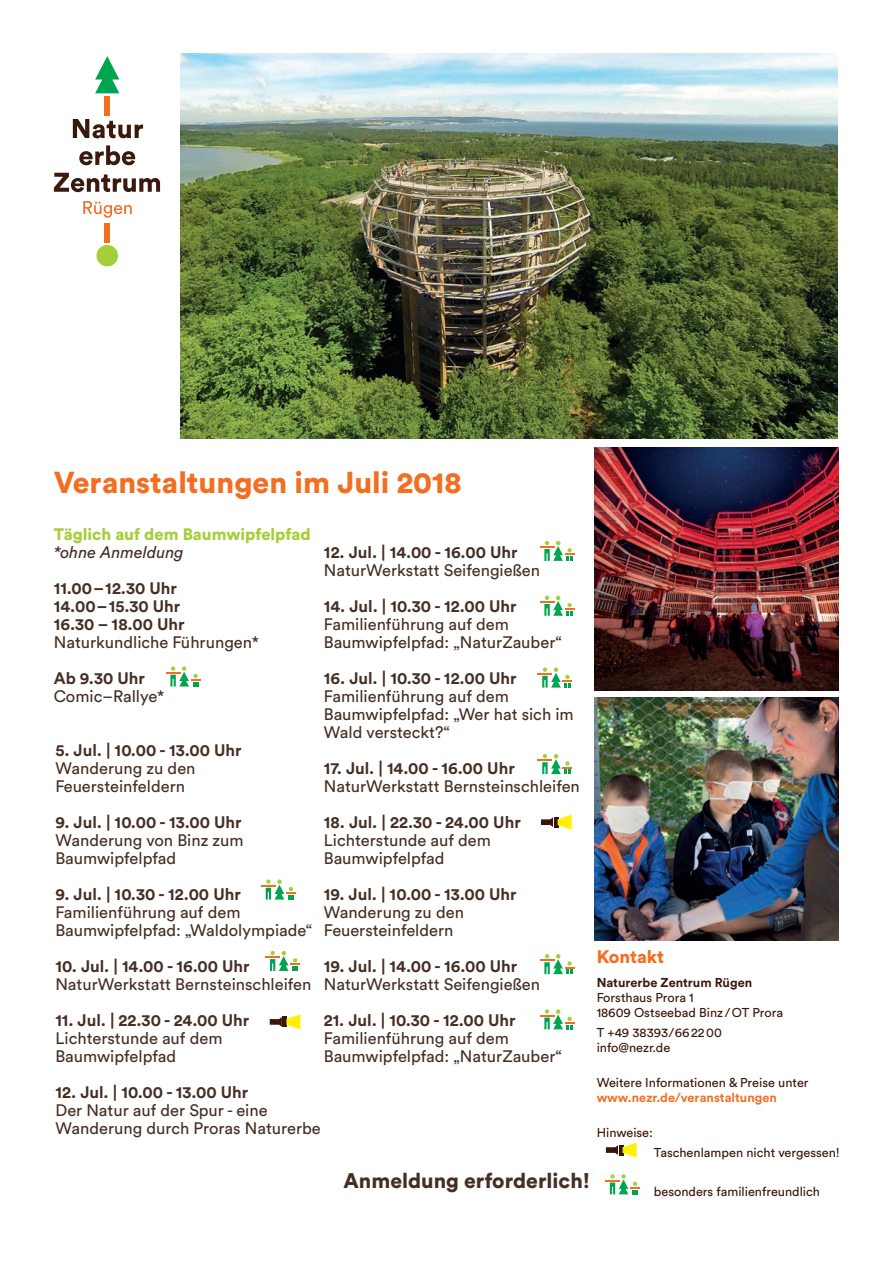
<style>
.page{position:relative;width:893px;height:1263px;background:#fff}
.page>*{position:absolute;margin:0;border:0;box-sizing:border-box;transform-origin:0 0}
.t1{font:900 30px "Circular Pro";color:#f36e21}
.t2{font:900 21px "Circular Pro";color:#452f25}
.t3{font:900 18px "Circular Pro";color:#f36e21}
.t4{font:16.5px/18px "Circular Pro";color:#452f25}
.t5{font:700 16.5px/18px "Circular Pro";color:#452f25}
.t6{font:900 16.5px "Circular Pro";color:#a6ce39}
.t7{font:italic 16.5px "Circular Pro";color:#452f25}
.t8{font:12.75px/15.3px "Circular Pro";color:#3b150a}
.t9{font:700 12.75px "Circular Pro";color:#f36e21}
.t10{font:700 12.75px "Circular Pro";color:#3b150a}
</style>
<div class="page">
<svg style="left:538px;top:667px;width:34px;height:20px"></svg>
<svg style="left:538px;top:754px;width:34px;height:20px"></svg>
<svg style="left:541px;top:814px;width:31px;height:16px"></svg>
<img style="left:594px;top:448px;width:244px;height:243px">
<img style="left:594px;top:697px;width:244px;height:244px">
<div style="left:105px;top:96px;width:5px;height:20px;background:#f36e21"></div>
<svg style="left:95px;top:56px;width:24px;height:37px"></svg>
<div style="left:105px;top:223px;width:5px;height:20px;background:#f36e21"></div>
<div style="left:96px;top:245px;width:22px;height:21px;background:#a6ce39;border-radius:50%"></div>
<svg style="left:73px;top:119px;width:70px;height:19px"></svg>
<svg style="left:79px;top:145px;width:56px;height:20px"></svg>
<svg style="left:54px;top:173px;width:106px;height:19px"></svg>
<svg style="left:83px;top:201px;width:49px;height:17px"></svg>
<svg style="left:166px;top:666px;width:34px;height:20px"></svg>
<svg style="left:606px;top:1142px;width:31px;height:16px"></svg>
<img style="left:180px;top:54px;width:657px;height:385px">
<svg style="left:540px;top:541px;width:34px;height:20px"></svg>
<svg style="left:261px;top:879px;width:35px;height:20px"></svg>
<svg style="left:540px;top:954px;width:34px;height:20px"></svg>
<svg style="left:270px;top:1014px;width:30px;height:15px"></svg>
<svg style="left:265px;top:951px;width:35px;height:20px"></svg>
<svg style="left:540px;top:596px;width:34px;height:20px"></svg>
<svg style="left:605px;top:1174px;width:35px;height:20px"></svg>
<svg style="left:540px;top:1009px;width:34px;height:20px"></svg>
<h1 class="t1" style="left:54px;top:461px;width:409px">Veranstaltungen im Juli 2018</h1>
<p class="t6" style="left:54px;top:523px;width:258px">Täglich auf dem Baumwipfelpfad</p>
<p class="t7" style="left:54px;top:541px;width:132px">*ohne Anmeldung</p>
<p class="t5" style="left:54px;top:579px;width:132px">11.00–12.30 Uhr<br>14.00–15.30 Uhr<br>16.30 – 18.00 Uhr</p>
<p class="t4" style="left:54px;top:633px;width:207px">Naturkundliche Führungen*</p>
<p class="t5" style="left:54px;top:669px;width:93px">Ab 9.30 Uhr</p>
<p class="t4" style="left:54px;top:687px;width:112px">Comic–Rallye*</p>
<p class="t5" style="left:324px;top:543px;width:195px">12. Jul. | 14.00 - 16.00 Uhr</p>
<p class="t4" style="left:324px;top:561px;width:218px">NaturWerkstatt Seifengießen</p>
<p class="t5" style="left:324px;top:597px;width:194px">14. Jul. | 10.30 - 12.00 Uhr</p>
<p class="t4" style="left:324px;top:615px;width:239px">Familienführung auf dem<br>Baumwipfelpfad: „NaturZauber“</p>
<p class="t5" style="left:324px;top:669px;width:194px">16. Jul. | 10.30 - 12.00 Uhr</p>
<p class="t4" style="left:324px;top:687px;width:251px">Familienführung auf dem<br>Baumwipfelpfad: „Wer hat sich im<br>Wald versteckt?“</p>
<p class="t5" style="left:324px;top:759px;width:192px">17. Jul. | 14.00 - 16.00 Uhr</p>
<p class="t4" style="left:324px;top:777px;width:257px">NaturWerkstatt Bernsteinschleifen</p>
<p class="t5" style="left:324px;top:813px;width:198px">18. Jul. | 22.30 - 24.00 Uhr</p>
<p class="t4" style="left:324px;top:831px;width:169px">Lichterstunde auf dem<br>Baumwipfelpfad</p>
<p class="t5" style="left:324px;top:885px;width:194px">19. Jul. | 10.00 - 13.00 Uhr</p>
<p class="t4" style="left:324px;top:903px;width:142px">Wanderung zu den<br>Feuersteinfeldern</p>
<p class="t5" style="left:324px;top:957px;width:195px">19. Jul. | 14.00 - 16.00 Uhr</p>
<p class="t4" style="left:324px;top:975px;width:218px">NaturWerkstatt Seifengießen</p>
<p class="t5" style="left:324px;top:1011px;width:193px">21. Jul. | 10.30 - 12.00 Uhr</p>
<p class="t4" style="left:324px;top:1029px;width:239px">Familienführung auf dem<br>Baumwipfelpfad: „NaturZauber“</p>
<p class="t5" style="left:55px;top:741px;width:188px">5. Jul. | 10.00 - 13.00 Uhr</p>
<p class="t4" style="left:55px;top:758px;width:142px">Wanderung zu den<br>Feuersteinfeldern</p>
<p class="t5" style="left:55px;top:813px;width:188px">9. Jul. | 10.00 - 13.00 Uhr</p>
<p class="t4" style="left:55px;top:830px;width:190px">Wanderung von Binz zum<br>Baumwipfelpfad</p>
<p class="t5" style="left:55px;top:885px;width:187px">9. Jul. | 10.30 - 12.00 Uhr</p>
<p class="t4" style="left:55px;top:903px;width:258px">Familienführung auf dem<br>Baumwipfelpfad: „Waldolympiade“</p>
<p class="t5" style="left:55px;top:957px;width:196px">10. Jul. | 14.00 - 16.00 Uhr</p>
<p class="t4" style="left:55px;top:975px;width:257px">NaturWerkstatt Bernsteinschleifen</p>
<p class="t5" style="left:55px;top:1011px;width:195px">11. Jul. | 22.30 - 24.00 Uhr</p>
<p class="t4" style="left:55px;top:1029px;width:169px">Lichterstunde auf dem<br>Baumwipfelpfad</p>
<p class="t5" style="left:55px;top:1083px;width:194px">12. Jul. | 10.00 - 13.00 Uhr</p>
<p class="t4" style="left:55px;top:1101px;width:267px">Der Natur auf der Spur - eine<br>Wanderung durch Proras Naturerbe</p>
<p class="t2" style="left:344px;top:1166px;width:248px">Anmeldung erforderlich!</p>
<p class="t3" style="left:597px;top:944px;width:69px">Kontakt</p>
<p class="t10" style="left:597px;top:973px;width:157px">Naturerbe Zentrum Rügen</p>
<p class="t8" style="left:597px;top:989px;width:188px">Forsthaus Prora 1<br>18609 Ostseebad Binz /OT Prora</p>
<p class="t8" style="left:597px;top:1024px;width:127px">T +49 38393/662200 info@nezr.de</p>
<p class="t8" style="left:597px;top:1074px;width:213px">Weitere Informationen &amp; Preise unter</p>
<p class="t9" style="left:597px;top:1089px;width:182px">www.nezr.de/veranstaltungen</p>
<p class="t8" style="left:597px;top:1124px;width:58px">Hinweise:</p>
<p class="t8" style="left:654px;top:1144px;width:188px">Taschenlampen nicht vergessen!</p>
<p class="t8" style="left:654px;top:1183px;width:168px">besonders familienfreundlich</p>
</div>
